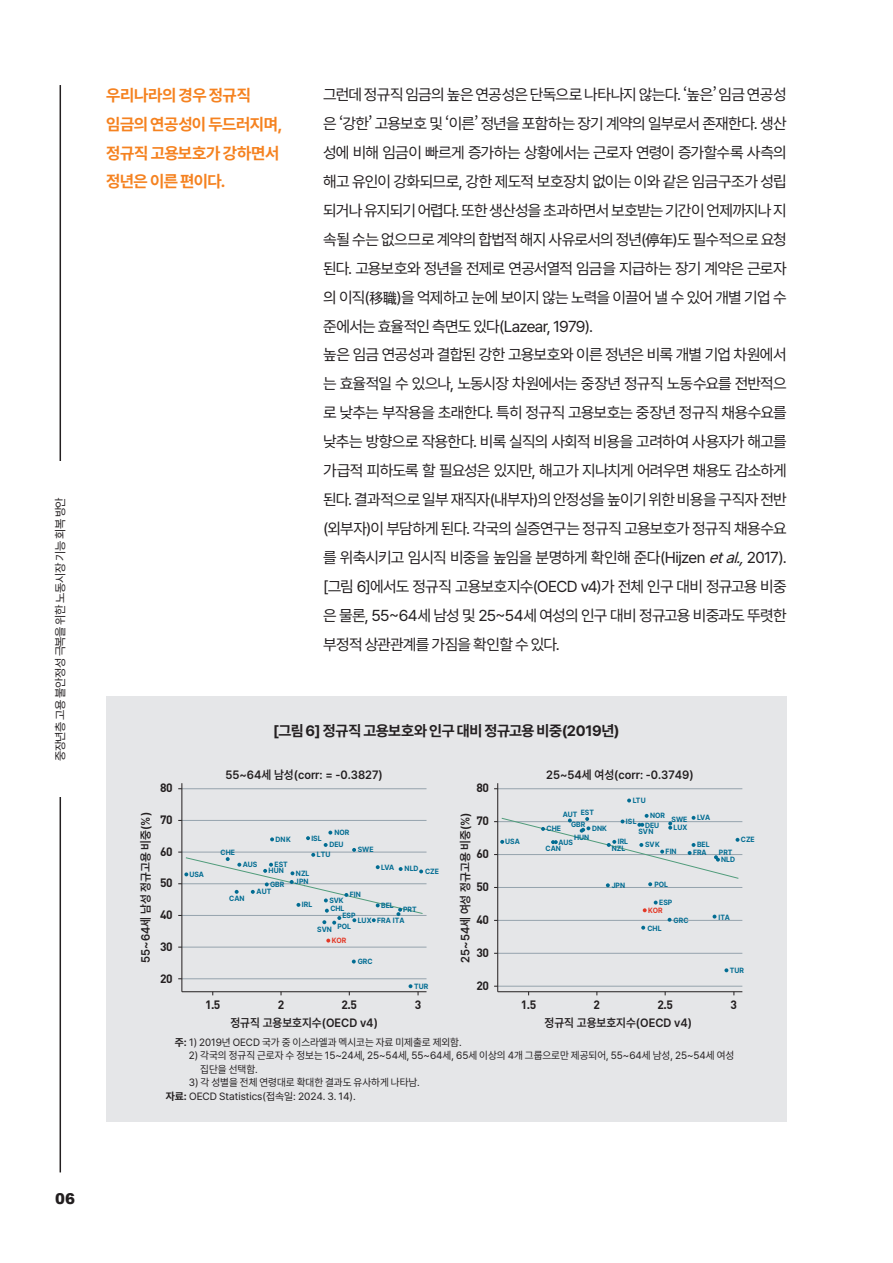
<style>
.page{position:relative;width:893px;height:1263px;background:#fff}
.page>*{position:absolute;margin:0;border:0;box-sizing:border-box;transform-origin:0 0}
.t1{font:700 16.5px/29px "Pretendard";letter-spacing:-.03em;color:#f58220}
.t2{font:15.75px/29px "Pretendard";letter-spacing:-.05em;color:#231f20}
.t3{font:700 15px "Pretendard";letter-spacing:-.025em;color:#231f20}
.t4{font:900 15px "Arial";color:#231f20}
.t5{font:600 12px "Pretendard";color:#231f20;scale:.95 1}
.t6{font:700 12px "DIN Pro";letter-spacing:-.045em;color:#231f20}
.t7{font:12px "Pretendard";letter-spacing:-.05em;color:#231f20}
.t8{font:10.5px/13.5px "Pretendard";color:#231f20}
.t9{font:700 7.5px/9.9px "Pretendard";color:#016c92;scale:.95 1}
.t10{font:700 7.5px "Pretendard";color:#e33826;scale:.95 1}
.s1{font-family:"Noto Sans CJ Kkr"}
.s2{font-family:"Ko Pub World Dotum";font-weight:500}
.s3{font-style:italic}
.s4{font-weight:700}
</style>
<div class="page">
<hr style="left:60px;top:85px;width:1px;height:1087px;background:#231f20">
<div style="left:106px;top:697px;width:681px;height:425px;background:#e5e6e8"></div>
<hr style="left:182px;top:978px;width:244px;height:1px;background:#95a3ad">
<hr style="left:182px;top:947px;width:244px;height:1px;background:#95a3ad">
<hr style="left:182px;top:915px;width:244px;height:1px;background:#95a3ad">
<hr style="left:182px;top:883px;width:244px;height:1px;background:#95a3ad">
<hr style="left:182px;top:852px;width:244px;height:1px;background:#95a3ad">
<hr style="left:182px;top:820px;width:244px;height:1px;background:#95a3ad">
<hr style="left:182px;top:788px;width:244px;height:1px;background:#95a3ad">
<hr style="left:181px;top:783px;width:1px;height:209px;background:#231f20">
<hr style="left:182px;top:991px;width:244px;height:1px;background:#231f20">
<hr style="left:498px;top:986px;width:244px;height:1px;background:#95a3ad">
<hr style="left:498px;top:920px;width:244px;height:1px;background:#95a3ad">
<hr style="left:498px;top:953px;width:244px;height:1px;background:#95a3ad">
<hr style="left:498px;top:854px;width:244px;height:1px;background:#95a3ad">
<hr style="left:498px;top:887px;width:244px;height:1px;background:#95a3ad">
<hr style="left:498px;top:788px;width:244px;height:1px;background:#95a3ad">
<hr style="left:498px;top:821px;width:244px;height:1px;background:#95a3ad">
<hr style="left:497px;top:783px;width:1px;height:209px;background:#231f20">
<hr style="left:498px;top:991px;width:244px;height:1px;background:#231f20">
<svg style="left:724px;top:968px;width:4px;height:4px"></svg>
<svg style="left:668px;top:918px;width:3px;height:4px"></svg>
<svg style="left:654px;top:901px;width:4px;height:3px"></svg>
<svg style="left:627px;top:798px;width:4px;height:4px"></svg>
<svg style="left:409px;top:984px;width:3px;height:4px"></svg>
<svg style="left:352px;top:959px;width:4px;height:4px"></svg>
<svg style="left:326px;top:939px;width:4px;height:3px"></svg>
<svg style="left:178px;top:831px;width:245px;height:94px"></svg>
<svg style="left:494px;top:814px;width:245px;height:74px"></svg>
<svg style="left:643px;top:908px;width:4px;height:4px"></svg>
<svg style="left:641px;top:926px;width:4px;height:4px"></svg>
<p class="t7" style="left:52px;top:761px;width:266px;rotate:-90deg">중장년층 고용 불안정성 극복을 위한 노동시장 기능 회복 방안</p>
<p class="t1" style="left:106px;top:80px;width:178px">우리나라의 경우 정규직 임금의 연공성이 두드러지며, 정규직 고용보호가 강하면서 정년은 이른 편이다.</p>
<p class="t2" style="left:323px;top:79px;width:465px">그런데 정규직 임금의 높은 연공성은 단독으로 나타나지 않는다. <span class="s1">ʻ</span>높은<span class="s1">’</span> 임금 연공성 은 <span class="s1">ʻ</span>강한<span class="s1">’</span> 고용보호 및 <span class="s1">ʻ</span>이른<span class="s1">’</span> 정년을 포함하는 장기 계약의 일부로서 존재한다. 생산 성에 비해 임금이 빠르게 증가하는 상황에서는 근로자 연령이 증가할수록 사측의 해고 유인이 강화되므로, 강한 제도적 보호장치 없이는 이와 같은 임금구조가 성립 되거나 유지되기 어렵다. 또한 생산성을 초과하면서 보호받는 기간이 언제까지나 지 속될 수는 없으므로 계약의 합법적 해지 사유로서의 정년(<span class="s2">停年</span>)도 필수적으로 요청 된다. 고용보호와 정년을 전제로 연공서열적 임금을 지급하는 장기 계약은 근로자 의 이직(<span class="s2">移職</span>)을 억제하고 눈에 보이지 않는 노력을 이끌어 낼 수 있어 개별 기업 수 준에서는 효율적인 측면도 있다(Lazear, 1979).<br>높은 임금 연공성과 결합된 강한 고용보호와 이른 정년은 비록 개별 기업 차원에서 는 효율적일 수 있으나, 노동시장 차원에서는 중장년 정규직 노동수요를 전반적으 로 낮추는 부작용을 초래한다. 특히 정규직 고용보호는 중장년 정규직 채용수요를 낮추는 방향으로 작용한다. 비록 실직의 사회적 비용을 고려하여 사용자가 해고를 가급적 피하도록 할 필요성은 있지만, 해고가 지나치게 어려우면 채용도 감소하게 된다. 결과적으로 일부 재직자(내부자)의 안정성을 높이기 위한 비용을 구직자 전반 (외부자)이 부담하게 된다. 각국의 실증연구는 정규직 고용보호가 정규직 채용수요 를 위축시키고 임시직 비중을 높임을 분명하게 확인해 준다(Hijzen <span class="s3">etal.,</span>2017). [그림 6]에서도 정규직 고용보호지수(OECD v4)가 전체 인구 대비 정규고용 비중 은 물론, 55~64세 남성 및 25~54세 여성의 인구 대비 정규고용 비중과도 뚜렷한 부정적 상관관계를 가짐을 확인할 수 있다.</p>
<p class="t3" style="left:273px;top:720px;width:348px">[그림 6] 정규직 고용보호와 인구 대비 정규고용 비중(2019년)</p>
<p class="t6" style="left:160px;top:780px;width:14px">80</p>
<p class="t5" style="left:226px;top:766px;width:167px">55~64세 남성(corr: = -0.3827)</p>
<p class="t5" style="left:546px;top:766px;width:157px">25~54세 여성(corr: -0.3749)</p>
<p class="t6" style="left:477px;top:780px;width:14px">80</p>
<p class="t9" style="left:633px;top:795px;width:15px">LTU</p>
<p class="t5" style="left:137px;top:963px;width:160px;rotate:-90deg">55~64세 남성 정규고용 비중(%)</p>
<p class="t5" style="left:456px;top:962px;width:160px;rotate:-90deg">25~54세 여성 정규고용 비중(%)</p>
<p class="t6" style="left:160px;top:812px;width:14px">70</p>
<p class="t6" style="left:477px;top:813px;width:14px">70</p>
<p class="t9" style="left:334px;top:827px;width:17px">NOR</p>
<p class="t9" style="left:311px;top:833px;width:12px">ISL</p>
<p class="t9" style="left:276px;top:834px;width:18px">DNK</p>
<p class="t9" style="left:269px;top:861px;width:22px;line-height:6.1px;text-indent:6px">EST<br>HUN</p>
<p class="t9" style="left:317px;top:839px;width:30px;text-indent:12px">DEU<br>LTU</p>
<p class="t9" style="left:358px;top:844px;width:18px">SWE</p>
<p class="t6" style="left:160px;top:843px;width:14px">60</p>
<p class="t6" style="left:160px;top:875px;width:14px">50</p>
<p class="t6" style="left:160px;top:907px;width:14px">40</p>
<p class="t6" style="left:160px;top:938px;width:14px">30</p>
<p class="t6" style="left:160px;top:970px;width:14px">20</p>
<p class="t9" style="left:221px;top:847px;width:17px">CHE</p>
<p class="t6" style="left:477px;top:846px;width:14px">60</p>
<p class="t6" style="left:477px;top:879px;width:14px">50</p>
<p class="t6" style="left:477px;top:911px;width:14px">40</p>
<p class="t6" style="left:477px;top:944px;width:14px">30</p>
<p class="t6" style="left:477px;top:977px;width:14px">20</p>
<p class="t9" style="left:243px;top:859px;width:17px">AUS</p>
<p class="t9" style="left:257px;top:886px;width:17px">AUT</p>
<p class="t9" style="left:229px;top:893px;width:18px">CAN</p>
<p class="t9" style="left:381px;top:862px;width:15px">LVA</p>
<p class="t9" style="left:405px;top:863px;width:16px">NLD</p>
<p class="t9" style="left:425px;top:866px;width:16px">CZE</p>
<p class="t9" style="left:296px;top:868px;width:16px">NZL</p>
<p class="t9" style="left:189px;top:869px;width:17px">USA</p>
<p class="t9" style="left:295px;top:876px;width:16px">JPN</p>
<p class="t9" style="left:270px;top:879px;width:16px">GBR</p>
<p class="t9" style="left:350px;top:889px;width:13px">FIN</p>
<p class="t9" style="left:329px;top:895px;width:17px">SVK</p>
<p class="t9" style="left:302px;top:899px;width:12px">IRL</p>
<p class="t9" style="left:377px;top:897px;width:30px;line-height:15.1px;text-indent:4px">BEL<br>FRA ITA</p>
<p class="t9" style="left:330px;top:903px;width:16px">CHL</p>
<p class="t9" style="left:403px;top:904px;width:16px">PRT</p>
<p class="t9" style="left:342px;top:910px;width:15px">ESP</p>
<p class="t9" style="left:358px;top:915px;width:16px">LUX</p>
<p class="t9" style="left:337px;top:921px;width:16px">POL</p>
<p class="t9" style="left:317px;top:924px;width:17px">SVN</p>
<p class="t10" style="left:332px;top:935px;width:17px">KOR</p>
<p class="t9" style="left:358px;top:956px;width:17px">GRC</p>
<p class="t9" style="left:414px;top:981px;width:16px">TUR</p>
<p class="t9" style="left:505px;top:836px;width:17px">USA</p>
<p class="t9" style="left:581px;top:807px;width:15px">EST</p>
<p class="t9" style="left:563px;top:809px;width:17px">AUT</p>
<p class="t9" style="left:650px;top:810px;width:17px">NOR</p>
<p class="t9" style="left:697px;top:812px;width:15px">LVA</p>
<p class="t9" style="left:672px;top:814px;width:18px">SWE</p>
<p class="t9" style="left:626px;top:816px;width:13px">ISL</p>
<p class="t9" style="left:618px;top:836px;width:12px">IRL</p>
<p class="t9" style="left:571px;top:819px;width:16px">GBR</p>
<p class="t9" style="left:645px;top:820px;width:16px">DEU</p>
<p class="t9" style="left:674px;top:822px;width:16px">LUX</p>
<p class="t9" style="left:592px;top:823px;width:17px">DNK</p>
<p class="t9" style="left:547px;top:823px;width:17px">CHE</p>
<p class="t9" style="left:639px;top:826px;width:17px">SVN</p>
<p class="t9" style="left:574px;top:832px;width:18px">HUN</p>
<p class="t9" style="left:558px;top:837px;width:17px">AUS</p>
<p class="t9" style="left:645px;top:839px;width:17px">SVK</p>
<p class="t9" style="left:697px;top:839px;width:15px">BEL</p>
<p class="t9" style="left:612px;top:843px;width:16px">NZL</p>
<p class="t9" style="left:546px;top:843px;width:18px">CAN</p>
<p class="t9" style="left:666px;top:846px;width:13px">FIN</p>
<p class="t9" style="left:693px;top:847px;width:16px">FRA</p>
<p class="t9" style="left:612px;top:880px;width:16px">JPN</p>
<p class="t9" style="left:654px;top:879px;width:16px">POL</p>
<p class="t9" style="left:659px;top:897px;width:15px">ESP</p>
<p class="t10" style="left:648px;top:905px;width:17px">KOR</p>
<p class="t9" style="left:647px;top:923px;width:16px">CHL</p>
<p class="t9" style="left:674px;top:915px;width:17px">GRC</p>
<p class="t9" style="left:741px;top:834px;width:16px">CZE</p>
<p class="t9" style="left:719px;top:847px;width:16px">PRT</p>
<p class="t9" style="left:721px;top:854px;width:16px">NLD</p>
<p class="t9" style="left:718px;top:912px;width:14px">ITA</p>
<p class="t9" style="left:730px;top:965px;width:16px">TUR</p>
<p class="t6" style="left:205px;top:996px;width:17px">1.5</p>
<p class="t6" style="left:278px;top:996px;width:8px">2</p>
<p class="t6" style="left:342px;top:996px;width:17px">2.5</p>
<p class="t6" style="left:415px;top:996px;width:8px">3</p>
<p class="t6" style="left:521px;top:996px;width:17px">1.5</p>
<p class="t6" style="left:594px;top:996px;width:8px">2</p>
<p class="t6" style="left:657px;top:996px;width:17px">2.5</p>
<p class="t6" style="left:731px;top:996px;width:8px">3</p>
<p class="t5" style="left:230px;top:1013px;width:157px">정규직 고용보호지수(OECD v4)</p>
<p class="t5" style="left:545px;top:1013px;width:157px">정규직 고용보호지수(OECD v4)</p>
<p class="t8" style="left:175px;top:1035px;width:288px"><span class="s4">주:</span> 1) 2019년 OECD 국가 중 이스라엘과 멕시코는 자료 미제출로 제외함.</p>
<p class="t8" style="left:200px;top:1048px;width:535px;text-indent:-11px">2) 각국의 정규직 근로자 수 정보는 15~24세, 25~54세, 55~64세, 65세 이상의 4개 그룹으로만 제공되어, 55~64세 남성, 25~54세 여성 집단을 선택함.</p>
<p class="t8" style="left:166px;top:1075px;width:255px;text-indent:23px">3) 각 성별을 전체 연령대로 확대한 결과도 유사하게 나타남. <span class="s4">자료:</span> OECD Statistics(접속일: 2024. 3. 14).</p>
<p class="t4" style="left:55px;top:1187px;width:21px">06</p>
</div>
